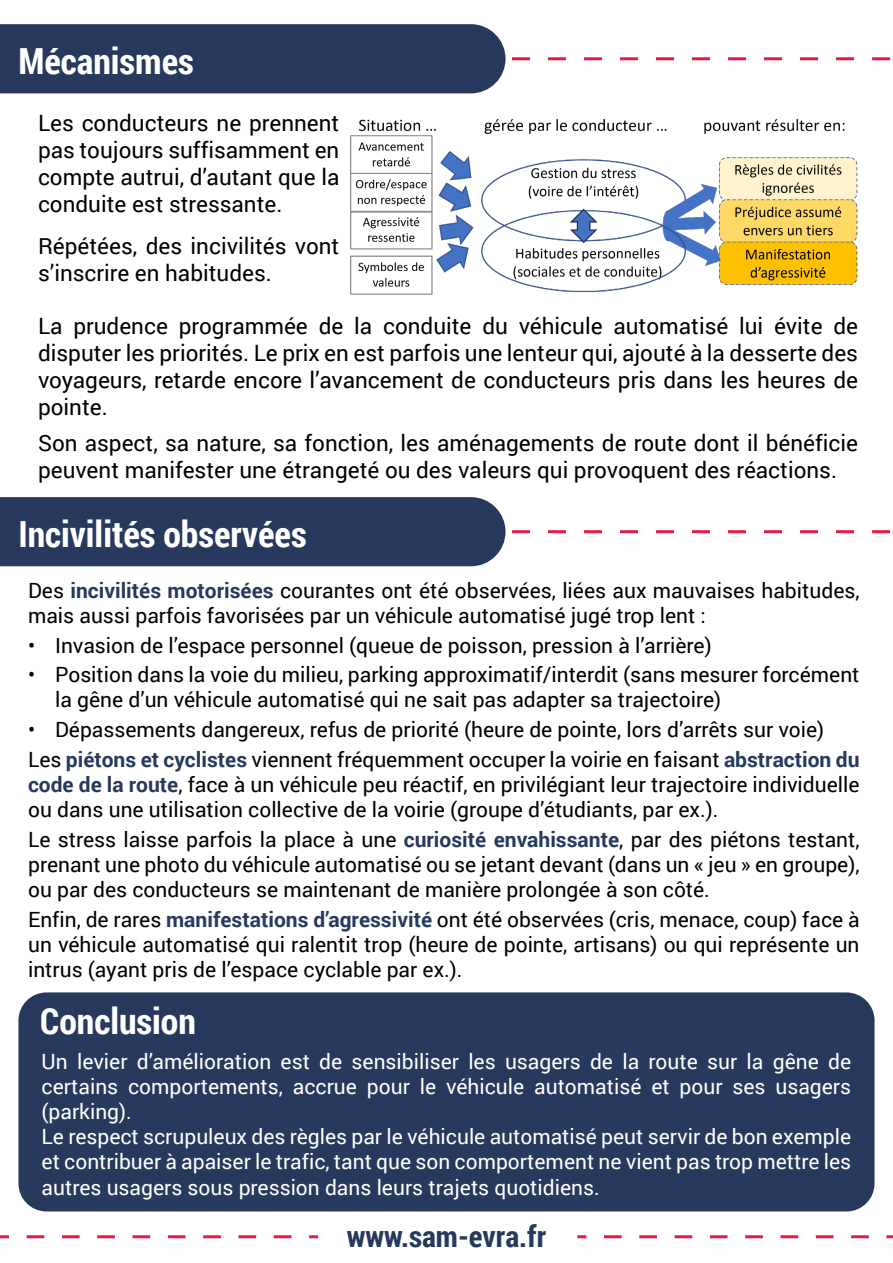
<style>
.page{position:relative;width:893px;height:1263px;background:#fff}
.page>*{position:absolute;margin:0;border:0;box-sizing:border-box;transform-origin:0 0}
.t1{font:700 36px "Roboto Condensed";color:#fff}
.t2{font:700 30px "Roboto Condensed";color:#27395c}
.t3{font:22.5px/27px "Roboto";color:#000;text-align:justify}
.t4{font:21px/25.2px "Roboto";color:#000}
.t5{font:21px/25.2px "Roboto";color:#fff}
.s1{font-weight:700;color:#27395c}
</style>
<div class="page">
<div style="left:0;top:24px;width:505px;height:69px;background:#27395c"></div>
<svg style="left:512px;top:57px;width:379px;height:3px"></svg>
<div style="left:0;top:497px;width:505px;height:69px;background:#27395c"></div>
<svg style="left:512px;top:530px;width:379px;height:3px"></svg>
<svg style="left:0;top:1235px;width:9px;height:3px"></svg>
<svg style="left:27px;top:1235px;width:265px;height:3px"></svg>
<svg style="left:309px;top:1235px;width:9px;height:3px"></svg>
<svg style="left:577px;top:1235px;width:9px;height:3px"></svg>
<svg style="left:604px;top:1235px;width:265px;height:3px"></svg>
<svg style="left:886px;top:1235px;width:7px;height:3px"></svg>
<div style="left:18px;top:992px;width:856px;height:219px;background:#27395c;border-radius:28px"></div>
<img style="left:350px;top:119px;width:508px;height:176px">
<h1 class="t1" style="left:18px;top:36px;width:177px">Mécanismes</h1>
<p class="t3" style="left:38px;top:109px;width:303px">Les conducteurs ne prennent pas toujours suffisamment en compte autrui, d’autant que la conduite est stressante.</p>
<p class="t3" style="left:38px;top:232px;width:303px">Répétées, des incivilités vont s’inscrire en habitudes.</p>
<p class="t3" style="left:38px;top:312px;width:822px">La prudence programmée de la conduite du véhicule automatisé lui évite de disputer les priorités. Le prix en est parfois une lenteur qui, ajouté à la desserte des voyageurs, retarde encore l’avancement de conducteurs pris dans les heures de pointe.</p>
<p class="t3" style="left:38px;top:429px;width:822px">Son aspect, sa nature, sa fonction, les aménagements de route dont il bénéficie peuvent manifester une étrangeté ou des valeurs qui provoquent des réactions.</p>
<h1 class="t1" style="left:18px;top:509px;width:290px">Incivilités observées</h1>
<p class="t4" style="left:28px;top:577px;width:833px">Des <span class="s1">incivilités motorisées</span> courantes ont été observées, liées aux mauvaises habitudes, mais aussi parfois favorisées par un véhicule automatisé jugé trop lent :</p>
<p class="t4" style="left:28px;top:632px;width:685px">• Invasion de l’espace personnel (queue de poisson, pression à l’arrière)</p>
<p class="t4" style="left:55px;top:661px;width:806px;text-indent:-27px">• Position dans la voie du milieu, parking approximatif/interdit (sans mesurer forcément la gêne d’un véhicule automatisé qui ne sait pas adapter sa trajectoire)</p>
<p class="t4" style="left:28px;top:714px;width:833px;line-height:29.7px">• Dépassements dangereux, refus de priorité (heure de pointe, lors d’arrêts sur voie)<br>Les <span class="s1">piétons et cyclistes</span> viennent fréquemment occuper la voirie en faisant <span class="s1">abstraction du</span></p>
<p class="t4" style="left:28px;top:771px;width:833px"><span class="s1">code de la route</span>, face à un véhicule peu réactif, en privilégiant leur trajectoire individuelle ou dans une utilisation collective de la voirie (groupe d’étudiants, par ex.).</p>
<p class="t4" style="left:28px;top:826px;width:833px;text-align:justify">Le stress laisse parfois la place à une <span class="s1">curiosité envahissante</span>, par des piétons testant, prenant une photo du véhicule automatisé ou se jetant devant (dans un « jeu » en groupe), ou par des conducteurs se maintenant de manière prolongée à son côté.</p>
<p class="t4" style="left:28px;top:906px;width:833px;text-align:justify">Enfin, de rares <span class="s1">manifestations d’agressivité</span> ont été observées (cris, menace, coup) face à un véhicule automatisé qui ralentit trop (heure de pointe, artisans) ou qui représente un intrus (ayant pris de l’espace cyclable par ex.).</p>
<h1 class="t1" style="left:40px;top:996px;width:157px">Conclusion</h1>
<p class="t5" style="left:42px;top:1048px;width:811px">Un levier d’amélioration est de sensibiliser les usagers de la route sur la gêne de certains comportements, accrue pour le véhicule automatisé et pour ses usagers (parking).<br>Le respect scrupuleux des règles par le véhicule automatisé peut servir de bon exemple et contribuer à apaiser le trafic, tant que son comportement ne vient pas trop mettre les autres usagers sous pression dans leurs trajets quotidiens.</p>
<h2 class="t2" style="left:347px;top:1215px;width:201px">www.sam-evra.fr</h2>
</div>
